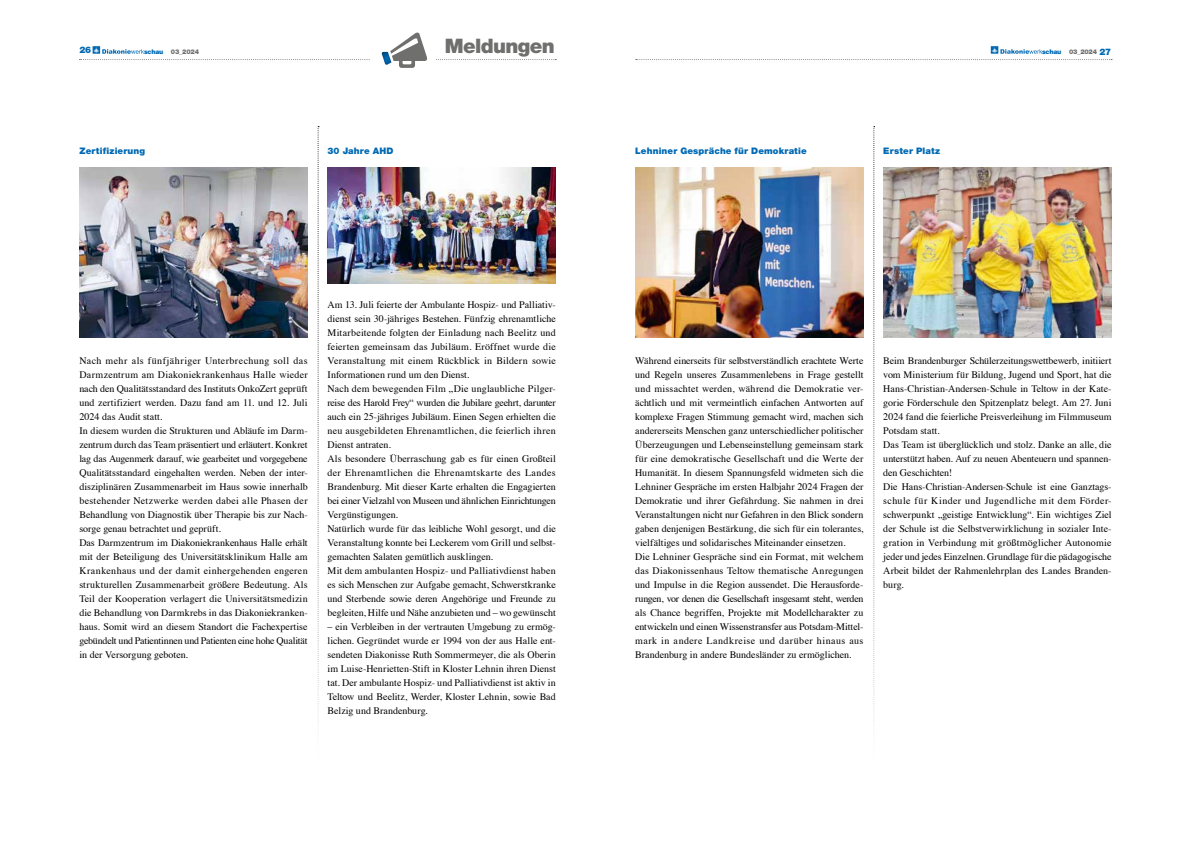
<style>
.page{position:relative;width:1191px;height:842px;background:#fff}
.page>*{position:absolute;margin:0;border:0;box-sizing:border-box;transform-origin:0 0}
.t1{font:900 20px "Helvetica Neue LT Pro";letter-spacing:-.03em;color:#6f6f6e}
.t2{font:10px/14px "Times";color:#000}
.t3{font:900 9px "Helvetica Neue LT Pro";letter-spacing:.015em;color:#0069b4}
.t4{font:900 6.5px "Helvetica Neue LT Pro";letter-spacing:-.03em;color:#6f6f6e}
.s1{color:#0069b4}
.s2{font-size:9px;color:#0069b4}
</style>
<div class="page">
<svg style="left:635px;top:46px;width:477px;height:14px"></svg>
<img style="left:635px;top:167px;width:228px;height:170px">
<svg style="left:79px;top:32px;width:477px;height:36px"></svg>
<svg style="left:873px;top:126px;width:2px;height:601px"></svg>
<img style="left:883px;top:167px;width:228px;height:170px">
<img style="left:79px;top:167px;width:229px;height:170px">
<svg style="left:317px;top:126px;width:2px;height:601px"></svg>
<img style="left:327px;top:167px;width:229px;height:116px">
<h1 class="t1" style="left:445px;top:34px;width:112px">Meldungen</h1>
<p class="t3" style="left:79px;top:45px;width:13px">26</p>
<p class="t4" style="left:144px;top:48px;width:56px"><span class="s1">schau</span> 03_2024</p>
<p class="t4" style="left:1042px;top:48px;width:70px"><span class="s1">schau</span> 03_2024 <span class="s2">27</span></p>
<p class="t3" style="left:79px;top:146px;width:67px">Zertifizierung</p>
<p class="t3" style="left:327px;top:146px;width:68px">30 Jahre AHD</p>
<p class="t2" style="left:79px;top:353px;width:230px">Nach mehr als fünfjähriger Unterbrechung soll das Darmzentrum am Diakoniekrankenhaus Halle wieder nach den Qualitätsstandard des Instituts OnkoZert geprüft und zertifiziert werden. Dazu fand am 11. und 12. Juli 2024 das Audit statt.<br>In diesem wurden die Strukturen und Abläufe im Darm&shy;zentrum durch das Team präsentiert und erläutert. Konkret lag das Augenmerk darauf, wie gearbeitet und vorgegebene Qualitätsstandard eingehalten werden. Neben der inter&shy;disziplinären Zusammenarbeit im Haus sowie innerhalb bestehender Netzwerke werden dabei alle Phasen der Behandlung von Diagnostik über Therapie bis zur Nach&shy;sorge genau betrachtet und geprüft.<br>Das Darmzentrum im Diakoniekrankenhaus Halle erhält mit der Beteiligung des Universitätsklinikum Halle am Krankenhaus und der damit einhergehenden engeren strukturellen Zusammenarbeit größere Bedeutung. Als Teil der Kooperation verlagert die Universitätsmedizin die Behandlung von Darmkrebs in das Diakoniekranken&shy;haus. Somit wird an diesem Standort die Fachexpertise gebündelt und Patientinnen und Patienten eine hohe Qualität in der Versorgung geboten.</p>
<p class="t2" style="left:327px;top:297px;width:230px">Am 13. Juli feierte der Ambulante Hospiz- und Palliativ&shy;dienst sein 30-jähriges Bestehen. Fünfzig ehrenamtliche Mitarbeitende folgten der Einladung nach Beelitz und feierten gemeinsam das Jubiläum. Eröffnet wurde die Veranstaltung mit einem Rückblick in Bildern sowie Informationen rund um den Dienst.<br>Nach dem bewegenden Film „Die unglaubliche Pilger&shy;reise des Harold Frey“ wurden die Jubilare geehrt, darunter auch ein 25-jähriges Jubiläum. Einen Segen erhielten die neu ausgebildeten Ehrenamtlichen, die feierlich ihren Dienst antraten.<br>Als besondere Überraschung gab es für einen Großteil der Ehrenamtlichen die Ehrenamtskarte des Landes Brandenburg. Mit dieser Karte erhalten die Engagierten bei einer Vielzahl von Museen und ähnlichen Einrichtungen Vergünstigungen.<br>Natürlich wurde für das leibliche Wohl gesorgt, und die Veranstaltung konnte bei Leckerem vom Grill und selbst&shy;gemachten Salaten gemütlich ausklingen.<br>Mit dem ambulanten Hospiz- und Palliativdienst haben es sich Menschen zur Aufgabe gemacht, Schwerstkranke und Sterbende sowie deren Angehörige und Freunde zu begleiten, Hilfe und Nähe anzubieten und – wo gewünscht</p>
<p class="t2" style="left:327px;top:619px;width:230px;text-align:justify">– ein Verbleiben in der vertrauten Umgebung zu ermög&shy;lichen. Gegründet wurde er 1994 von der aus Halle ent&shy;sendeten Diakonisse Ruth Sommermeyer, die als Oberin im Luise-Henrietten-Stift in Kloster Lehnin ihren Dienst tat. Der ambulante Hospiz- und Palliativdienst ist aktiv in Teltow und Beelitz, Werder, Kloster Lehnin, sowie Bad Belzig und Brandenburg.</p>
<p class="t3" style="left:635px;top:146px;width:173px">Lehniner Gespräche für Demokratie</p>
<p class="t3" style="left:883px;top:146px;width:58px">Erster Platz</p>
<p class="t2" style="left:635px;top:353px;width:230px">Während einerseits für selbstverständlich erachtete Werte und Regeln unseres Zusammenlebens in Frage gestellt und missachtet werden, während die Demokratie ver&shy;ächtlich und mit vermeintlich einfachen Antworten auf komplexe Fragen Stimmung gemacht wird, machen sich andererseits Menschen ganz unterschiedlicher politischer Überzeugungen und Lebenseinstellung gemeinsam stark für eine demokratische Gesellschaft und die Werte der Humanität. In diesem Spannungsfeld widmeten sich die Lehniner Gespräche im ersten Halbjahr 2024 Fragen der Demokratie und ihrer Gefährdung. Sie nahmen in drei Veranstaltungen nicht nur Gefahren in den Blick sondern gaben denjenigen Bestärkung, die sich für ein tolerantes, vielfältiges und solidarisches Miteinander einsetzen.<br>Die Lehniner Gespräche sind ein Format, mit welchem das Diakonissenhaus Teltow thematische Anregungen und Impulse in die Region aussendet. Die Herausforde&shy;rungen, vor denen die Gesellschaft insgesamt steht, werden als Chance begriffen, Projekte mit Modellcharakter zu entwickeln und einen Wissenstransfer aus Potsdam-Mittel&shy;mark in andere Landkreise und darüber hinaus aus Brandenburg in andere Bundesländer zu ermöglichen.</p>
<p class="t2" style="left:883px;top:353px;width:230px">Beim Brandenburger Schülerzeitungswettbewerb, initiiert vom Ministerium für Bildung, Jugend und Sport, hat die Hans-Christian-Andersen-Schule in Teltow in der Kate&shy;gorie Förderschule den Spitzenplatz belegt. Am 27. Juni 2024 fand die feierliche Preisverleihung im Filmmuseum Potsdam statt.<br>Das Team ist überglücklich und stolz. Danke an alle, die unterstützt haben. Auf zu neuen Abenteuern und spannen&shy;den Geschichten!<br>Die Hans-Christian-Andersen-Schule ist eine Ganztags&shy;schule für Kinder und Jugendliche mit dem Förder&shy;schwerpunkt „geistige Entwicklung“. Ein wichtiges Ziel der Schule ist die Selbstverwirklichung in sozialer Inte&shy;gration in Verbindung mit größtmöglicher Autonomie jeder und jedes Einzelnen. Grundlage für die pädagogische Arbeit bildet der Rahmenlehrplan des Landes Branden&shy;burg.</p>
</div>
